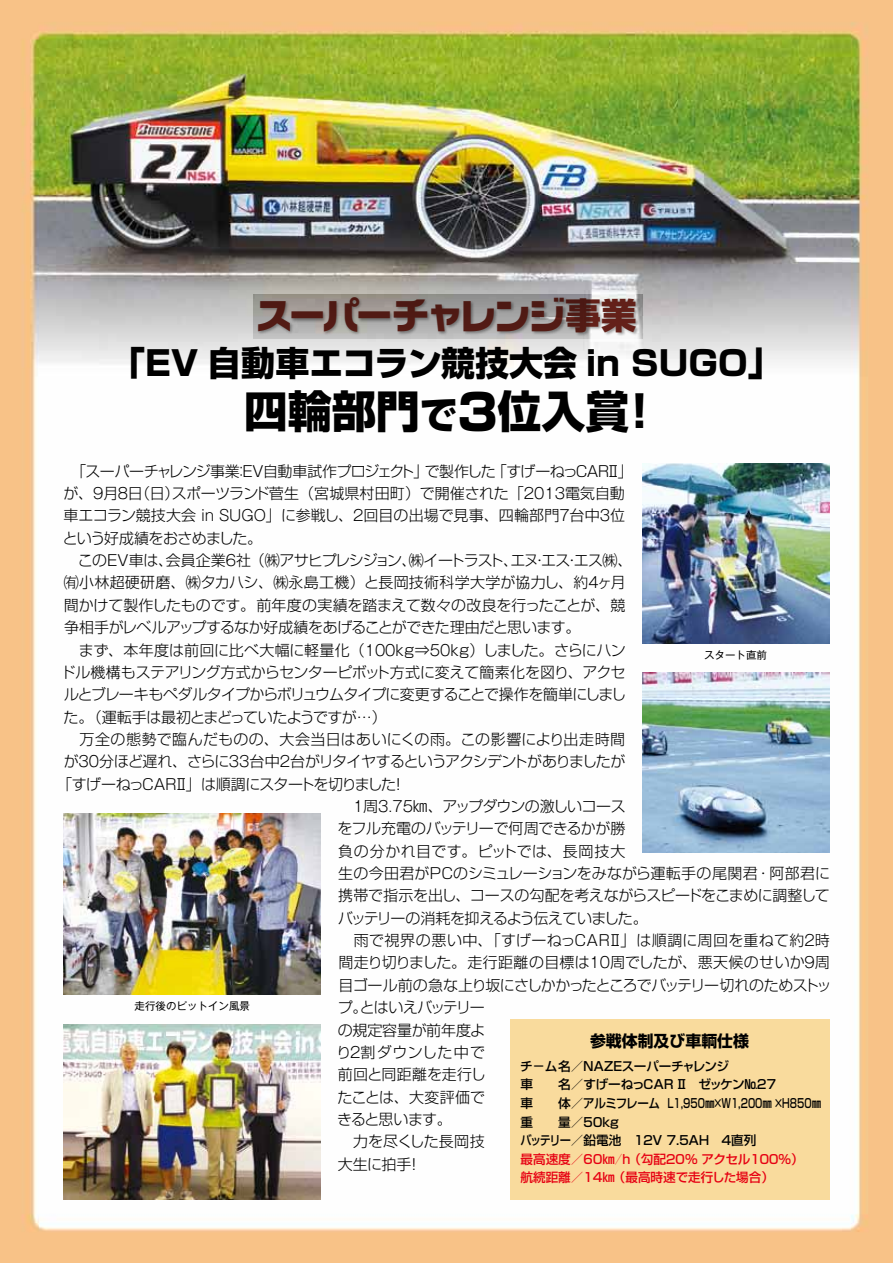
<style>
.page{position:relative;width:893px;height:1263px;background:#fff}
.page>*{position:absolute;margin:0;border:0;box-sizing:border-box;transform-origin:0 0}
.t1{font:800 44.1px "Shin Go Pro";color:#000}
.t2{font:36.45px "NIS WNKS L10 S10 83 pv RKSJ H";letter-spacing:-.06em;color:#540900}
.t3{font:800 34.05px "Shin Go Pro";color:#000}
.t4{font:700 15.9px "Shin Go Pro";color:#000}
.t5{font:300 15px/22.4px "Shin Go Pro";letter-spacing:-.025em;color:#000}
.t6{font:300 15px "Shin Go Pro";letter-spacing:-.06em;color:#000}
.t7{font:300 15px "Shin Go Pro";letter-spacing:.025em;color:#000}
.t8{font:300 15px "Shin Go Pro";letter-spacing:-.045em;color:#000}
.t9{font:300 15px "Shin Go Pro";letter-spacing:-.005em;color:#000}
.t10{font:300 15px "Shin Go Pro";letter-spacing:.015em;color:#000}
.t11{font:300 15px "Shin Go Pro";letter-spacing:.02em;color:#000}
.t12{font:300 15px "Shin Go Pro";letter-spacing:-.08em;color:#000}
.t13{font:300 15px "Shin Go Pro";letter-spacing:-.065em;color:#000}
.t14{font:300 15px "Shin Go Pro";letter-spacing:-.055em;color:#000}
.t15{font:300 15px "Shin Go Pro";letter-spacing:.03em;color:#000}
.t16{font:300 15px "Shin Go Pro";color:#000}
.t17{font:300 15px "Shin Go Pro";letter-spacing:-.09em;color:#000}
.t18{font:300 15px "Shin Go Pro";letter-spacing:.045em;color:#000}
.t19{font:500 12.6px/18.6px "Shin Go Pro";letter-spacing:-.095em;color:#000}
.t20{font:500 12.6px/18.6px "Shin Go Pro";letter-spacing:-.01em;color:#e60012}
.t21{font:10.5px "Gothic MB101 Pro";color:#000}
.s1{font-size:37.5px}
.s2{font-size:49.5px}
.s3{font-family:"Gothic MB101 Pro"}
</style>
<div class="page">
<img style="left:0;top:0;width:893px;height:1263px">
<div style="left:510px;top:1019px;width:319px;height:180px;background:#f9db9d"></div>
<img style="left:253px;top:294px;width:389px;height:44px">
<img style="left:64px;top:1024px;width:257px;height:175px">
<img style="left:642px;top:673px;width:187px;height:180px">
<img style="left:64px;top:813px;width:257px;height:182px">
<img style="left:642px;top:463px;width:187px;height:180px">
<h2 class="t2" style="left:256px;top:293px;width:383px">スーパーチャレンジ事業</h2>
<h3 class="t3" style="left:111px;top:336px;width:672px">「EV 自動車エコラン競技大会 in SUGO」</h3>
<h1 class="t1" style="left:244px;top:377px;width:419px">四輪部門<span class="s1">で</span><span class="s2">３</span>位入賞！</h1>
<p class="t5" style="left:63px;top:458px;width:571px;text-indent:8px">「スーパーチャレンジ事業：ＥＶ自動車試作プロジェクト」で製作した「すげーねっＣＡＲⅡ」が、<span class="s3">9</span>月<span class="s3">8</span>日（日）スポーツランド菅生（宮城県村田町）で開催された「<span class="s3">2013</span>電気自動車エコラン競技大会 <span class="s3">in SUGO</span>」に参戦し、<span class="s3">2</span>回目の出場で見事、四輪部門<span class="s3">7</span>台中<span class="s3">3</span>位という好成績をおさめました。</p>
<p class="t5" style="left:64px;top:547px;width:570px;text-indent:14px">このＥＶ車は、会員企業<span class="s3">6</span>社（㈱アサヒプレシジョン、㈱イートラスト、エヌ・エス・エス㈱、㈲小林超硬研磨、㈱タカハシ、㈱永島工機）と長岡技術科学大学が協力し、約<span class="s3">4</span>ヶ月間かけて製作したものです。前年度の実績を踏まえて数々の改良を行ったことが、競争相手がレベルアップするなか好成績をあげることができた理由だと思います。</p>
<p class="t5" style="left:60px;top:637px;width:567px;text-align:justify;text-indent:18px">まず、本年度は前回に比べ大幅に軽量化（<span class="s3">100</span>ｋｇ⇒<span class="s3">50</span>ｋｇ）しました。さらにハンドル機構もステアリング方式からセンターピボット方式に変えて簡素化を図り、アクセルとブレーキもペダルタイプからボリュウムタイプに変更することで操作を簡単にしました。（運転手は最初とまどっていたようですが…）</p>
<p class="t7" style="left:79px;top:727px;width:547px">万全の態勢で臨んだものの、大会当日はあいにくの雨。この影響により出走時間</p>
<p class="t6" style="left:64px;top:749px;width:563px">が<span class="s3">30</span>分ほど遅れ、さらに<span class="s3">33</span>台中<span class="s3">2</span>台がリタイヤするというアクシデントがありましたが</p>
<p class="t12" style="left:57px;top:772px;width:350px">「すげーねっＣＡＲⅡ」は順調にスタートを切りました！</p>
<p class="t14" style="left:353px;top:794px;width:274px"><span class="s3">1</span>周<span class="s3">3.75</span>㎞、アップダウンの激しいコース</p>
<p class="t5" style="left:338px;top:816px;width:289px">をフル充電のバッテリーで何周できるかが勝</p>
<p class="t15" style="left:338px;top:839px;width:289px">負の分かれ目です。ピットでは、長岡技大</p>
<p class="t9" style="left:338px;top:861px;width:494px">生の今田君がＰＣのシミュレーションをみながら運転手の尾関君・阿部君に</p>
<p class="t5" style="left:338px;top:883px;width:493px">携帯で指示を出し、コースの勾配を考えながらスピードをこまめに調整して</p>
<p class="t13" style="left:338px;top:906px;width:311px">バッテリーの消耗を抑えるよう伝えていました。</p>
<p class="t11" style="left:354px;top:928px;width:477px">雨で視界の悪い中、「すげーねっＣＡＲⅡ」は順調に周回を重ねて約<span class="s3">2</span>時</p>
<p class="t10" style="left:338px;top:950px;width:493px">間走り切りました。走行距離の目標は<span class="s3">10</span>周でしたが、悪天候のせいか<span class="s3">9</span>周</p>
<p class="t8" style="left:338px;top:973px;width:495px">目ゴール前の急な上り坂にさしかかったところでバッテリー切れのためストッ</p>
<p class="t17" style="left:338px;top:995px;width:148px">プ。とはいえバッテリー</p>
<p class="t5" style="left:338px;top:1017px;width:149px">の規定容量が前年度よ</p>
<p class="t18" style="left:336px;top:1040px;width:150px">り<span class="s3">2</span>割ダウンした中で</p>
<p class="t5" style="left:338px;top:1061px;width:150px">前回と同距離を走行し</p>
<p class="t16" style="left:337px;top:1084px;width:149px">たことは、大変評価で</p>
<p class="t6" style="left:337px;top:1107px;width:116px">きると思います。</p>
<p class="t16" style="left:353px;top:1129px;width:133px">力を尽くした長岡技</p>
<p class="t5" style="left:338px;top:1151px;width:85px">大生に拍手！</p>
<p class="t21" style="left:704px;top:646px;width:64px">スタート直前</p>
<p class="t21" style="left:135px;top:998px;width:117px">走行後のピットイン風景</p>
<p class="t4" style="left:590px;top:1028px;width:161px">参戦体制及び車輌仕様</p>
<p class="t19" style="left:520px;top:1055px;width:302px">チ－ム名／ＮＡＺＥスーパーチャレンジ<br>車　　名／すげーねっＣＡＲ Ⅱ　ゼッケン№２７<br>車　　体／アルミフレーム Ｌ1,950㎜×Ｗ1,200㎜ ×Ｈ850㎜重　　量／５０ｋｇ<br>バッテリー／鉛電池　１２Ｖ ７.５ＡＨ　４直列</p>
<p class="t20" style="left:520px;top:1148px;width:285px">最高速度／６０㎞／ｈ （勾配２０％ アクセル１００％）航続距離／１４㎞ （最高時速で走行した場合）</p>
</div>
